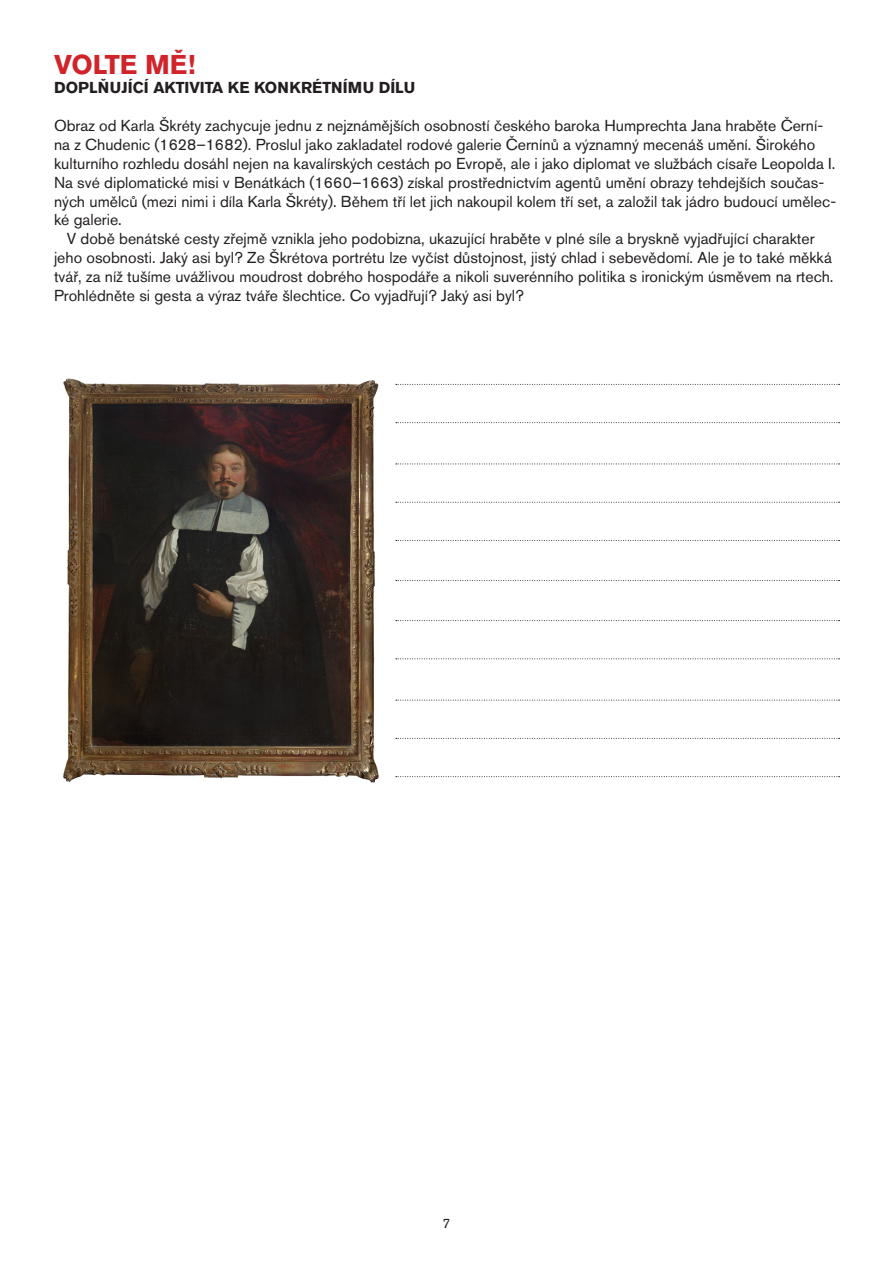
<style>
.page{position:relative;width:893px;height:1263px;background:#fff}
.page>*{position:absolute;margin:0;border:0;box-sizing:border-box;transform-origin:0 0}
.t1{font:700 27px "Akzidenz Grotesk Pro";color:#d1232a}
.t2{font:15.75px/18.9px "Akzidenz Grotesk Pro";color:#231f20}
.t3{font:700 15.75px "Akzidenz Grotesk Pro";color:#231f20}
.t4{font:13.5px "Akzidenz Grotesk Pro";color:#231f20}
</style>
<div class="page">
<img style="left:63px;top:378px;width:316px;height:405px">
<svg style="left:396px;top:384px;width:444px;height:1px"></svg>
<svg style="left:396px;top:422px;width:444px;height:1px"></svg>
<svg style="left:396px;top:464px;width:444px;height:1px"></svg>
<svg style="left:396px;top:502px;width:444px;height:1px"></svg>
<svg style="left:396px;top:540px;width:444px;height:1px"></svg>
<svg style="left:396px;top:580px;width:444px;height:1px"></svg>
<svg style="left:396px;top:620px;width:444px;height:1px"></svg>
<svg style="left:396px;top:658px;width:444px;height:1px"></svg>
<svg style="left:396px;top:700px;width:444px;height:1px"></svg>
<svg style="left:396px;top:738px;width:444px;height:1px"></svg>
<svg style="left:396px;top:776px;width:444px;height:1px"></svg>
<h1 class="t1" style="left:54px;top:47px;width:143px">VOLTE MĚ!</h1>
<p class="t3" style="left:54px;top:77px;width:363px">DOPLŇUJÍCÍ AKTIVITA KE KONKRÉTNÍMU DÍLU</p>
<p class="t2" style="left:54px;top:116px;width:784px">Obraz od Karla Škréty zachycuje jednu z nejznámějších osobností českého baroka Humprechta Jana hraběte Černí&shy;na z Chudenic (1628–1682). Proslul jako zakladatel rodové galerie Černínů a významný mecenáš umění. Širokého kulturního rozhledu dosáhl nejen na kavalírských cestách po Evropě, ale i jako diplomat ve službách císaře Leopolda I.<br>Na své diplomatické misi v Benátkách (1660–1663) získal prostřednictvím agentů umění obrazy tehdejších součas&shy;ných umělců (mezi nimi i díla Karla Škréty). Během tří let jich nakoupil kolem tří set, a založil tak jádro budoucí umělec&shy;ké galerie.</p>
<p class="t2" style="left:54px;top:229px;width:781px;text-indent:13px">V době benátské cesty zřejmě vznikla jeho podobizna, ukazující hraběte v plné síle a bryskně vyjadřující charakter jeho osobnosti. Jaký asi byl? Ze Škrétova portrétu lze vyčíst důstojnost, jistý chlad i sebevědomí. Ale je to také měkká tvář, za níž tušíme uvážlivou moudrost dobrého hospodáře a nikoli suverénního politika s ironickým úsměvem na rtech.<br>Prohlédněte si gesta a výraz tváře šlechtice. Co vyjadřují? Jaký asi byl?</p>
<p class="t4" style="left:443px;top:1215px;width:9px">7</p>
</div>
